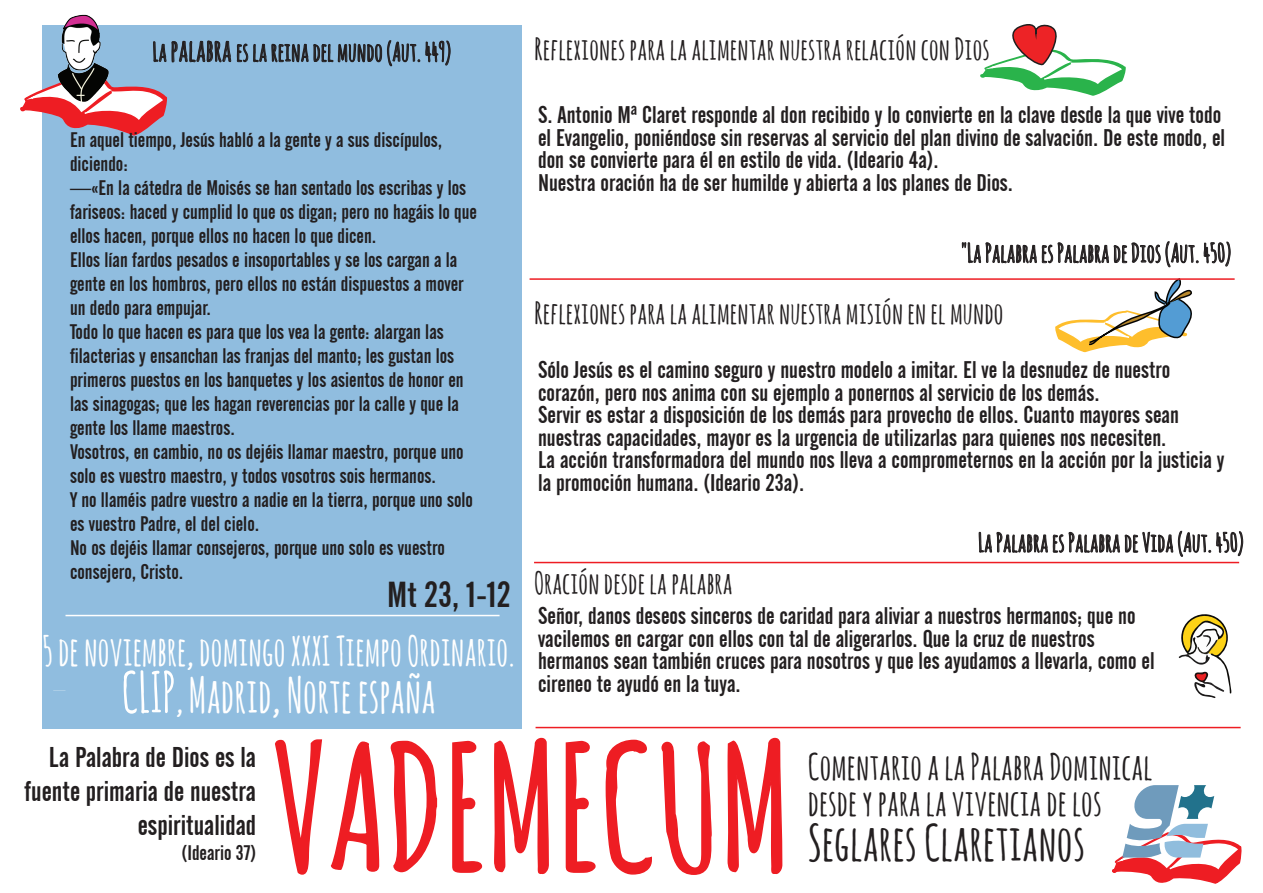
<style>
.page{position:relative;width:1263px;height:893px;background:#fff}
.page>*{position:absolute;margin:0;border:0;box-sizing:border-box;transform-origin:0 0}
.t1{font:700 171px "Amatic SC";color:#ee1d23}
.t2{font:700 49.5px "Amatic SC";color:#231f20}
.t3{font:700 48px "Amatic SC";color:#fff;scale:.9 1}
.t4{font:700 40.5px "Amatic SC";color:#fff;scale:.9 1}
.t5{font:700 36px/36px "Amatic SC";color:#231f20}
.t6{font:36px "Alternate Gothic No 2 BT";color:#231f20}
.t7{font:700 30px "Amatic SC";color:#231f20}
.t8{font:28.5px/34.2px "Alternate Gothic No 2 BT";color:#231f20;text-align:right}
.t9{font:700 25.5px "Amatic SC";color:#231f20}
.t10{font:24px/22.5px "Alternate Gothic No 2 BT";color:#231f20}
.t11{font:21px/24px "Alternate Gothic No 2 BT";color:#231f20}
.s1{font-size:30px}
.s2{font-size:55.5px}
.s3{font-size:40.5px}
</style>
<div class="page">
<svg style="left:275px;top:739px;width:48px;height:136px"></svg>
<svg style="left:330px;top:741px;width:50px;height:131px"></svg>
<svg style="left:390px;top:740px;width:48px;height:133px"></svg>
<svg style="left:452px;top:740px;width:31px;height:133px"></svg>
<svg style="left:494px;top:737px;width:55px;height:137px"></svg>
<svg style="left:565px;top:740px;width:31px;height:133px"></svg>
<svg style="left:605px;top:739px;width:47px;height:136px"></svg>
<svg style="left:661px;top:741px;width:51px;height:134px"></svg>
<svg style="left:727px;top:737px;width:56px;height:137px"></svg>
<div style="left:42px;top:26px;width:479px;height:703px;background:#90bddf"></div>
<svg style="left:20px;top:40px;width:211px;height:96px"></svg>
<svg style="left:237px;top:40px;width:214px;height:27px"></svg>
<svg style="left:978px;top:530px;width:265px;height:34px"></svg>
<hr style="left:534px;top:562px;width:705px;height:1px;background:#ee1d23">
<hr style="left:536px;top:727px;width:704px;height:1px;background:#ee1d23">
<svg style="left:961px;top:241px;width:270px;height:112px"></svg>
<svg style="left:980px;top:24px;width:146px;height:72px"></svg>
<hr style="left:65px;top:615px;width:434px;height:1px;background:#fff">
<svg style="left:1112px;top:785px;width:130px;height:99px"></svg>
<img style="left:53px;top:14px;width:62px;height:92px">
<svg style="left:1178px;top:614px;width:54px;height:84px"></svg>
<hr style="left:530px;top:278px;width:704px;height:2px;background:#ee1d23">
<p class="t9" style="left:152px;top:34px;width:300px">La <span class="s1">palabra</span> es la reina del mundo (Aut. 449)</p>
<p class="t11" style="left:70px;top:128px;width:409px">En aquel tiempo, Jesús habló a la gente y a sus discípulos, diciendo:<br>—«En la cátedra de Moisés se han sentado los escribas y los fariseos: haced y cumplid lo que os digan; pero no hagáis lo que ellos hacen, porque ellos no hacen lo que dicen.<br>Ellos lían fardos pesados e insoportables y se los cargan a la gente en los hombros, pero ellos no están dispuestos a mover un dedo para empujar.<br>Todo lo que hacen es para que los vea la gente: alargan las filacterias y ensanchan las franjas del manto; les gustan los primeros puestos en los banquetes y los asientos de honor en las sinagogas; que les hagan reverencias por la calle y que la gente los llame maestros.<br>Vosotros, en cambio, no os dejéis llamar maestro, porque uno solo es vuestro maestro, y todos vosotros sois hermanos.<br>Y no llaméis padre vuestro a nadie en la tierra, porque uno solo es vuestro Padre, el del cielo.<br>No os dejéis llamar consejeros, porque uno solo es vuestro consejero, Cristo.</p>
<h3 class="t6" style="left:387px;top:574px;width:125px">Mt 23, 1-12</h3>
<h3 class="t4" style="left:43px;top:622px;width:526px">5 de noviembre, domingo XXXI Tiempo Ordinario.</h3>
<h3 class="t3" style="left:122px;top:661px;width:350px"><span class="s2">CLIP</span><span class="s3">,</span> Madrid, Norte españa</h3>
<p class="t7" style="left:534px;top:28px;width:457px">Reflexiones para la alimentar nuestra relación con Dios</p>
<p class="t10" style="left:538px;top:104px;width:689px">S. Antonio Mª Claret responde al don recibido y lo convierte en la clave desde la que vive todo el Evangelio, poniéndose sin reservas al servicio del plan divino de salvación. De este modo, el don se convierte para él en estilo de vida. (Ideario 4a).<br>Nuestra oración ha de ser humilde y abierta a los planes de Dios.</p>
<p class="t9" style="left:961px;top:235px;width:272px">"La Palabra es Palabra de Dios (Aut. 450)</p>
<p class="t7" style="left:534px;top:292px;width:471px">Reflexiones para la alimentar nuestra misión en el mundo</p>
<p class="t10" style="left:538px;top:359px;width:688px">Sólo Jesús es el camino seguro y nuestro modelo a imitar. El ve la desnudez de nuestro corazón, pero nos anima con su ejemplo a ponernos al servicio de los demás.<br>Servir es estar a disposición de los demás para provecho de ellos. Cuanto mayores sean nuestras capacidades, mayor es la urgencia de utilizarlas para quienes nos necesiten.<br>La acción transformadora del mundo nos lleva a comprometernos en la acción por la justicia y la promoción humana. (Ideario 23a).</p>
<p class="t7" style="left:534px;top:562px;width:200px">Oración desde la palabra</p>
<p class="t9" style="left:978px;top:524px;width:267px">La Palabra es Palabra de Vida (Aut. 450)</p>
<p class="t10" style="left:538px;top:605px;width:618px">Señor, danos deseos sinceros de caridad para aliviar a nuestros hermanos; que no vacilemos en cargar con ellos con tal de aligerarlos. Que la cruz de nuestros hermanos sean también cruces para nosotros y que les ayudamos a llevarla, como el cireneo te ayudó en la tuya.</p>
<p class="t8" style="left:25px;top:740px;width:233px">La Palabra de Dios es la fuente primaria de nuestra espiritualidad</p>
<p class="t11" style="left:182px;top:841px;width:76px">(Ideario 37)</p>
<h1 class="t1" style="left:271px;top:686px;width:521px">VADEMECUM</h1>
<h3 class="t5" style="left:808px;top:748px;width:346px">Comentario a la Palabra Dominical desde y para la vivencia de los</h3>
<h2 class="t2" style="left:808px;top:808px;width:279px">Seglares Claretianos</h2>
</div>
